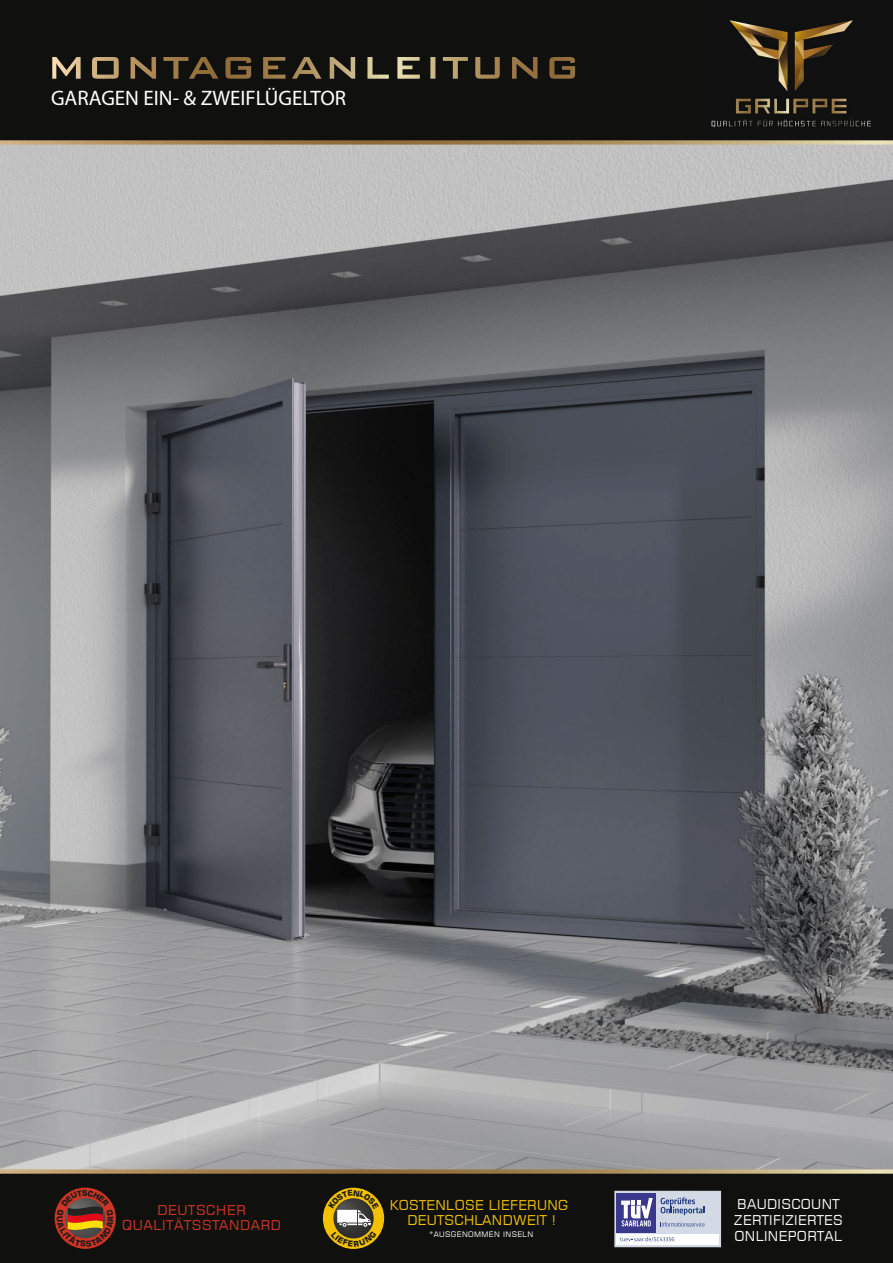
<style>
.page{position:relative;width:893px;height:1263px;background:#fff}
.page>*{position:absolute;margin:0;border:0;box-sizing:border-box;transform-origin:0 0}
.t1{font:21px "Myriad Pro";color:#fff}
.t2{font:13.5px/16.2px "Square 721 BT";letter-spacing:.025em;color:#fff}
.t3{font:13.5px/15px "Square 721 BT";letter-spacing:.025em;color:#f4c000;text-align:center}
.t4{font:13.5px/15px "Square 721 BT";letter-spacing:.05em;color:#d03324;text-align:center}
.t5{font:7.5px "Square 721 BT";letter-spacing:.05em;color:#fff}
</style>
<div class="page">
<img style="left:0;top:145px;width:893px;height:1024px">
<div style="left:0;top:1174px;width:893px;height:89px;background:#10110f"></div>
<div style="left:0;top:0;width:893px;height:140px;background:#10110f"></div>
<svg style="left:0;top:140px;width:893px;height:5px"></svg>
<img style="left:711px;top:20px;width:160px;height:108px">
<svg style="left:52px;top:57px;width:523px;height:22px"></svg>
<svg style="left:0;top:1169px;width:893px;height:5px"></svg>
<div style="left:614px;top:1191px;width:107px;height:56px;background:#d3dae5"></div>
<svg style="left:661px;top:1197px;width:44px;height:18px"></svg>
<div style="left:617px;top:1234px;width:102px;height:11px;background:#fff"></div>
<svg style="left:620px;top:1237px;width:54px;height:5px"></svg>
<div style="left:617px;top:1193px;width:39px;height:39px;background:#3a388a"></div>
<svg style="left:621px;top:1198px;width:32px;height:28px"></svg>
<svg style="left:661px;top:1222px;width:44px;height:4px"></svg>
<svg style="left:55px;top:1187px;width:61px;height:62px"></svg>
<svg style="left:323px;top:1188px;width:61px;height:61px"></svg>
<h1 class="t1" style="left:51px;top:85px;width:297px">GARAGEN EIN- &amp; ZWEIFLÜGELTOR</h1>
<p class="t4" style="left:122px;top:1202px;width:160px">DEUTSCHER<br>QUALITÄTSSTANDARD</p>
<p class="t3" style="left:390px;top:1197px;width:180px">KOSTENLOSE LIEFERUNG<br>DEUTSCHLANDWEIT !</p>
<p class="t5" style="left:430px;top:1229px;width:105px">*AUSGENOMMEN INSELN</p>
<p class="t2" style="left:734px;top:1195px;width:110px">BAUDISCOUNT<br>ZERTIFIZIERTES<br>ONLINEPORTAL</p>
</div>
